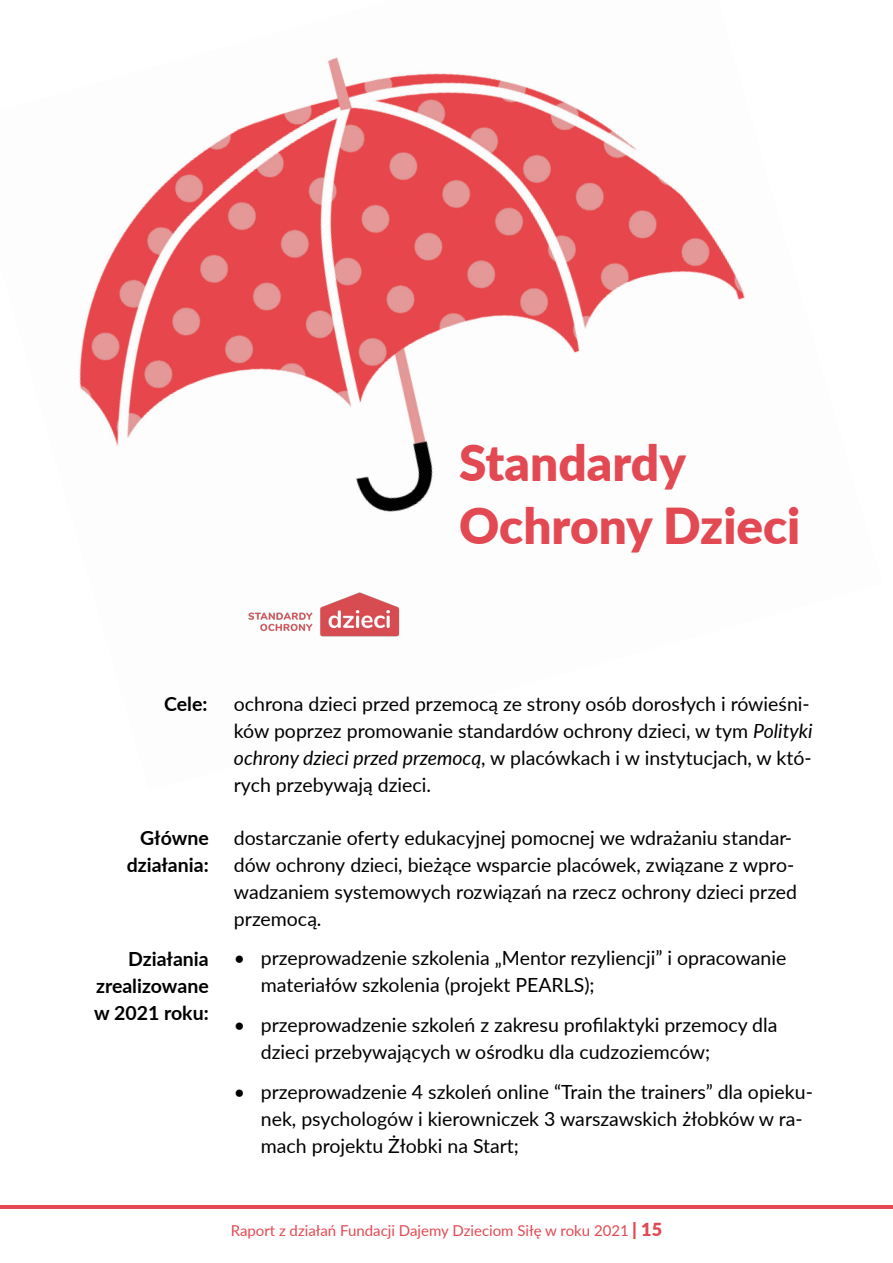
<style>
.page{position:relative;width:893px;height:1263px;background:#fff}
.page>*{position:absolute;margin:0;border:0;box-sizing:border-box;transform-origin:0 0}
.t1{font:900 49.5px/63px "Lato";color:#e34952}
.t2{font:19.5px/27px "Lato";color:#000}
.t3{font:700 19.5px/27px "Lato";color:#000;text-align:right}
.t4{font:900 18px "Lato";color:#e34952}
.t5{font:15px "Lato";color:#e34952}
.s1{font-style:italic}
.s2{font-family:"Azo Sans";font-weight:400;font-size:19.5px;color:#fff}
</style>
<div class="page">
<hr style="left:0;top:1205px;width:893px;height:4px;background:#e34952">
<img style="left:79px;top:57px;width:666px;height:455px">
<img style="left:248px;top:592px;width:152px;height:45px">
<h1 class="t1" style="left:459px;top:429px;width:343px">Standardy<br>Ochrony Dzieci</h1>
<p class="t3" style="left:164px;top:690px;width:45px">Cele:</p>
<p class="t3" style="left:127px;top:823px;width:84px">Główne działania:</p>
<p class="t3" style="left:94px;top:945px;width:116px;text-align:justify;text-indent:34px">Działania zrealizowane w 2021 roku:</p>
<p class="t2" style="left:234px;top:690px;width:580px">ochrona dzieci przed przemocą ze strony osób dorosłych i rówieśni&shy;ków poprzez promowanie standardów ochrony dzieci, w tym <span class="s1">Polityki ochrony dzieci przed przemocą</span>, w placówkach i w instytucjach, w któ&shy;rych przebywają dzieci.</p>
<p class="t2" style="left:234px;top:823px;width:565px">dostarczanie oferty edukacyjnej pomocnej we wdrażaniu standar&shy;dów ochrony dzieci, bieżące wsparcie placówek, związane z wpro&shy;wadzaniem systemowych rozwiązań na rzecz ochrony dzieci przed przemocą.</p>
<p class="t2" style="left:261px;top:944px;width:527px;text-indent:-27px">• przeprowadzenie szkolenia „Mentor rezyliencji” i opracowanie materiałów szkolenia (projekt PEARLS);</p>
<p class="t2" style="left:261px;top:1011px;width:518px;text-indent:-27px">• przeprowadzenie szkoleń z zakresu profilaktyki przemocy dla dzieci przebywających w ośrodku dla cudzoziemców;</p>
<p class="t2" style="left:261px;top:1077px;width:553px;text-indent:-27px">• przeprowadzenie 4 szkoleń online “Train the trainers” dla opieku&shy;nek, psychologów i kierowniczek 3 warszawskich żłobków w ra&shy;mach projektu Żłobki na Start;</p>
<p class="t4" style="left:603px;top:1216px;width:60px"><span class="s2">11</span> | 15</p>
<p class="t5" style="left:231px;top:1219px;width:400px">Raport z działań Fundacji Dajemy Dzieciom Siłę w roku 2021</p>
</div>
